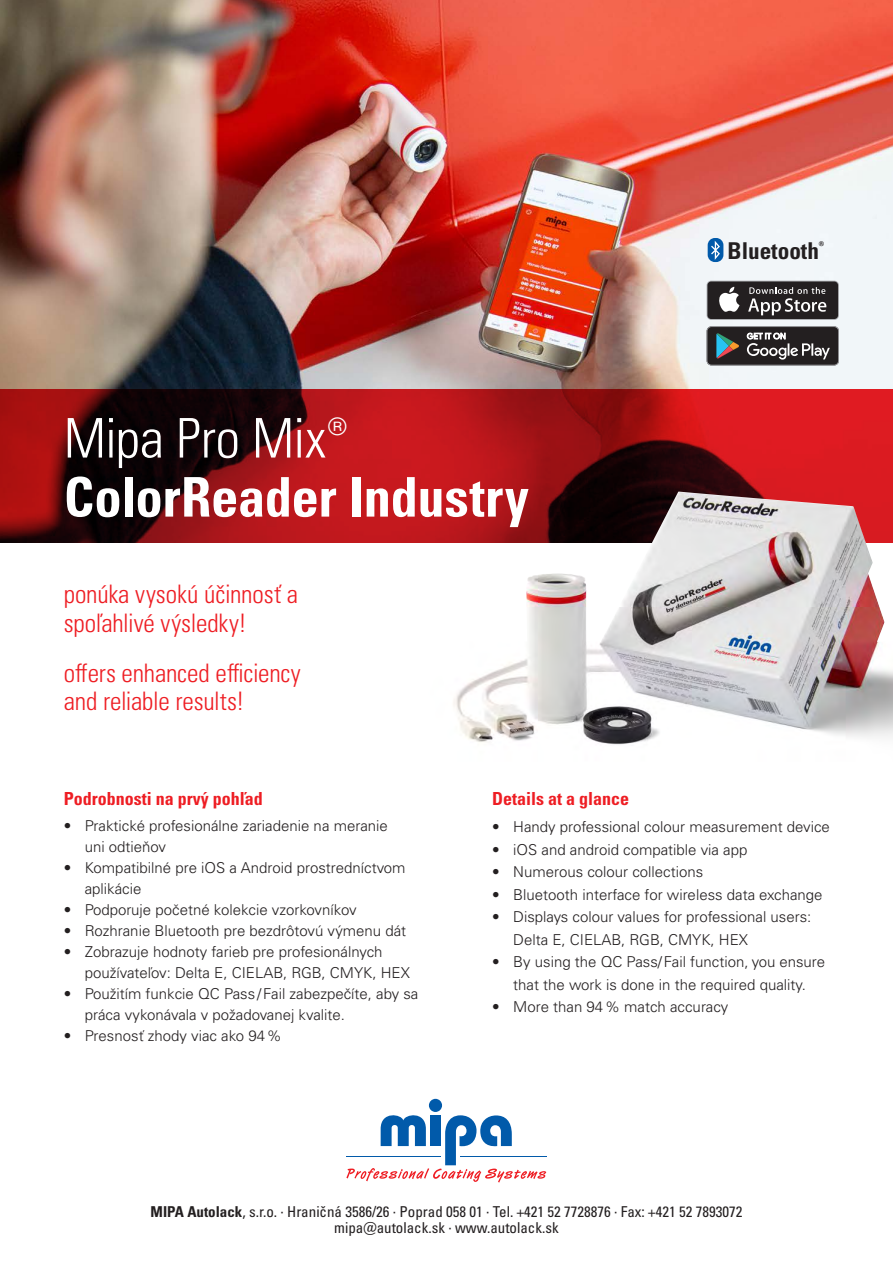
<style>
.page{position:relative;width:893px;height:1263px;background:#fff}
.page>*{position:absolute;margin:0;border:0;box-sizing:border-box;transform-origin:0 0}
.t1{font:54.75px "Univers LTCYR 67 Bold Cond";letter-spacing:-.005em;color:#fff}
.t2{font:54.75px "Univers LTCYR 47 Light Cond";letter-spacing:-.01em;color:#fff}
.t3{font:25.5px/28.5px "Univers LTCYR 47 Light Cond";letter-spacing:-.005em;color:#ee1d23}
.t4{font:23.25px "Univers LTCYR 67 Bold Cond";color:#231f20}
.t5{font:18px "Univers LTCYR 67 Bold Cond";color:#ee1d23}
.t6{font:300 15px/21px "Univers LT Pro 45";color:#231f20}
.t7{font:condensed 15px/16.5px "Univers LTCYR 57";color:#231f20;text-align:center}
.s1{font-size:49.5px}
.s2{font-family:"Univers LTCYR 67 Bold Cond";font-stretch:normal}
</style>
<div class="page">
<img style="left:0;top:0;width:893px;height:390px">
<svg style="left:0;top:390px;width:893px;height:153px;background:#8a1014"></svg>
<img style="left:385px;top:492px;width:508px;height:253px">
<div style="left:708px;top:238px;width:15px;height:24px;background:#015aaa;border-radius:7px"></div>
<svg style="left:711px;top:241px;width:9px;height:19px"></svg>
<svg style="left:707px;top:281px;width:132px;height:39px"></svg>
<div style="left:707px;top:282px;width:131px;height:37px;background:#231f20;border-radius:4px"></div>
<svg style="left:719px;top:287px;width:20px;height:25px"></svg>
<svg style="left:748px;top:287px;width:78px;height:28px"></svg>
<svg style="left:707px;top:326px;width:132px;height:39px;background:#454546"></svg>
<hr style="left:460px;top:1156px;width:87px;height:1px;background:#015aaa">
<div style="left:429px;top:1099px;width:13px;height:13px;background:#015aaa;border-radius:50%"></div>
<svg style="left:346px;top:1110px;width:200px;height:72px"></svg>
<h1 class="t2" style="left:64px;top:401px;width:285px">Mipa Pro Mix<span class="s1">®</span></h1>
<h1 class="t1" style="left:64px;top:463px;width:467px">ColorReader Industry</h1>
<h2 class="t3" style="left:64px;top:579px;width:236px">ponúka vysokú účinnosť a spoľahlivé výsledky!</h2>
<h2 class="t3" style="left:64px;top:657px;width:238px">offers enhanced efficiency and reliable results!</h2>
<h3 class="t4" style="left:727px;top:236px;width:98px">Bluetooth<sup>®</sup></h3>
<p class="t5" style="left:64px;top:788px;width:200px">Podrobnosti na prvý pohľad</p>
<p class="t6" style="left:85px;top:815px;width:305px;text-indent:-21px">• Praktické profesionálne zariadenie na meranie uni odtieňov</p>
<p class="t6" style="left:85px;top:857px;width:322px;text-indent:-21px">• Kompatibilné pre iOS a Android prostredníctvom aplikácie</p>
<p class="t6" style="left:64px;top:899px;width:294px">• Podporuje početné kolekcie vzorkovníkov</p>
<p class="t6" style="left:64px;top:920px;width:344px">• Rozhranie Bluetooth pre bezdrôtovú výmenu dát</p>
<p class="t6" style="left:85px;top:941px;width:327px;text-indent:-21px">• Zobrazuje hodnoty farieb pre profesionálnych používateľov: Delta E, CIELAB, RGB, CMYK, HEX</p>
<p class="t6" style="left:85px;top:983px;width:335px;text-indent:-21px">• Použitím funkcie QC Pass /Fail zabezpečíte, aby sa práca vykonávala v požadovanej kvalite.</p>
<p class="t6" style="left:64px;top:1025px;width:220px">• Presnosť zhody viac ako 94%</p>
<p class="t5" style="left:492px;top:788px;width:138px">Details at a glance</p>
<p class="t6" style="left:492px;top:816px;width:339px">• Handy professional colour measurement device</p>
<p class="t6" style="left:492px;top:839px;width:257px">• iOS and android compatible via app</p>
<p class="t6" style="left:492px;top:861px;width:213px">• Numerous colour collections</p>
<p class="t6" style="left:492px;top:884px;width:332px">• Bluetooth interface for wireless data exchange</p>
<p class="t6" style="left:513px;top:905px;width:300px;line-height:22.5px;text-indent:-21px">• Displays colour values for professional users:<br>Delta E, CIELAB, RGB, CMYK, HEX</p>
<p class="t6" style="left:492px;top:950px;width:335px;line-height:22.5px;text-align:center">• By using the QC Pass/Fail function, you ensure that the work is done in the required quality.</p>
<p class="t6" style="left:492px;top:996px;width:238px">• More than 94% match accuracy</p>
<p class="t7" style="left:151px;top:1203px;width:593px"><span class="s2">MIPA Autolack</span>, s.r.o. · Hraničná 3586/26 · Poprad 058 01 · Tel. +421 52 7728876 · Fax: +421 52 7893072 mipa@autolack.sk · www.autolack.sk</p>
</div>
